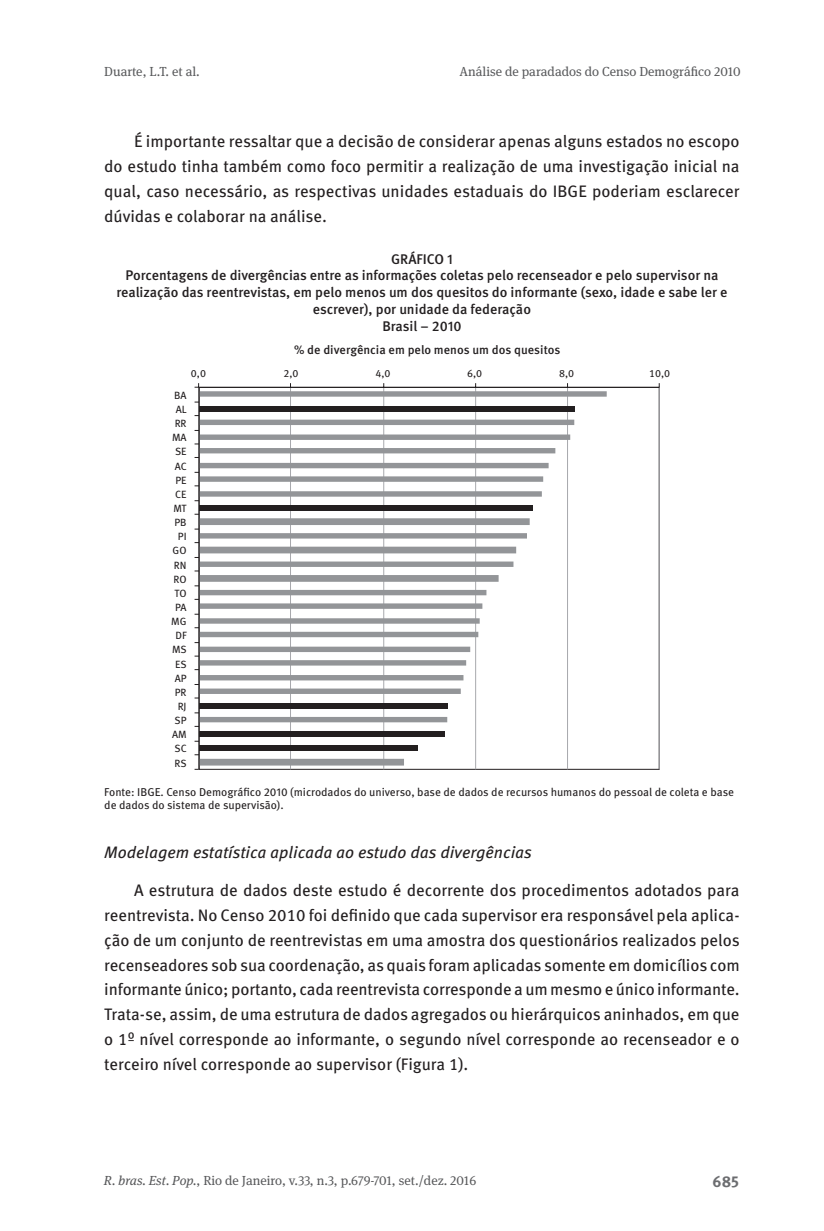
<style>
.page{position:relative;width:824px;height:1231px;background:#fff}
.page>*{position:absolute;margin:0;border:0;box-sizing:border-box;transform-origin:0 0}
.t1{font:16.62px/24.8px "Meta Pro";color:#231f20;text-align:justify}
.t2{font:italic 16.62px "Meta Pro";color:#231f20}
.t3{font:700 15.75px "Meta Pro";color:#6c6d70}
.t4{font:500 14px/16.8px "Meta Pro";color:#231f20;text-align:center}
.t5{font:13.12px "Meta Serif Pro";color:#57585a}
.t6{font:500 12.25px "Meta Pro";color:#231f20}
.t7{font:11.38px/13.7px "Meta Pro";color:#231f20}
.t8{font:10.5px/14.2px "Meta Pro";color:#231f20;text-align:right}
.s1{font-style:italic}
</style>
<div class="page">
<hr style="left:290px;top:387px;width:1px;height:382px;background:#a8a9ad">
<hr style="left:383px;top:387px;width:1px;height:382px;background:#a8a9ad">
<hr style="left:475px;top:387px;width:1px;height:382px;background:#a8a9ad">
<hr style="left:567px;top:387px;width:1px;height:382px;background:#a8a9ad">
<hr style="left:659px;top:387px;width:1px;height:382px;background:#a8a9ad">
<svg style="left:198px;top:391px;width:408px;height:374px"></svg>
<hr style="left:199px;top:387px;width:460px;height:1px;background:#231f20">
<hr style="left:199px;top:387px;width:1px;height:382px;background:#231f20">
<svg style="left:194px;top:383px;width:5px;height:5px"></svg>
<p class="t5" style="left:104px;top:62px;width:97px">Duarte, L.T. et al.</p>
<p class="t5" style="left:459px;top:62px;width:283px">Análise de paradados do Censo Demográfico 2010</p>
<p class="t1" style="left:104px;top:128px;width:637px;text-indent:30px">É importante ressaltar que a decisão de considerar apenas alguns estados no escopo do estudo tinha também como foco permitir a realização de uma investigação inicial na qual, caso necessário, as respectivas unidades estaduais do IBGE poderiam esclarecer dúvidas e colaborar na análise.</p>
<p class="t4" style="left:116px;top:249px;width:612px">GRÁFICO 1<br>Porcentagens de divergências entre as informações coletas pelo recenseador e pelo supervisor na realização das reentrevistas, em pelo menos um dos quesitos do informante (sexo, idade e sabe ler e escrever), por unidade da federação<br>Brasil – 2010</p>
<p class="t8" style="left:191px;top:365px;width:17px">0,0</p>
<p class="t8" style="left:283px;top:365px;width:17px">2,0</p>
<p class="t8" style="left:375px;top:365px;width:16px">4,0</p>
<p class="t8" style="left:467px;top:365px;width:17px">6,0</p>
<p class="t8" style="left:559px;top:365px;width:17px">8,0</p>
<p class="t8" style="left:649px;top:365px;width:23px">10,0</p>
<p class="t8" style="left:171px;top:387px;width:17px">BA<br>AL<br>RR<br>MA<br>SE<br>AC<br>PE<br>CE<br>MT<br>PB<br>PI<br>GO<br>RN<br>RO<br>TO<br>PA<br>MG<br>DF<br>MS<br>ES<br>AP<br>PR<br>RJ<br>SP<br>AM<br>SC<br>RS</p>
<p class="t6" style="left:294px;top:340px;width:268px">% de divergência em pelo menos um dos quesitos</p>
<p class="t7" style="left:104px;top:784px;width:631px">Fonte: IBGE. Censo Demográfico 2010 (microdados do universo, base de dados de recursos humanos do pessoal de coleta e base de dados do sistema de supervisão).</p>
<p class="t2" style="left:104px;top:839px;width:429px">Modelagem estatística aplicada ao estudo das divergências</p>
<p class="t1" style="left:104px;top:876px;width:637px;text-indent:30px">A estrutura de dados deste estudo é decorrente dos procedimentos adotados para reentrevista. No Censo 2010 foi definido que cada supervisor era responsável pela aplica&shy;ção de um conjunto de reentrevistas em uma amostra dos questionários realizados pelos recenseadores sob sua coordenação, as quais foram aplicadas somente em domicílios com informante único; portanto, cada reentrevista corresponde a um mesmo e único informante.<br>Trata-se, assim, de uma estrutura de dados agregados ou hierárquicos aninhados, em que o 1º nível corresponde ao informante, o segundo nível corresponde ao recenseador e o terceiro nível corresponde ao supervisor (Figura 1).</p>
<p class="t5" style="left:104px;top:1170px;width:374px"><span class="s1">R. bras. Est. Pop.</span>, Rio de Janeiro, v.33, n.3, p.679-701, set./dez. 2016</p>
<p class="t3" style="left:712px;top:1168px;width:28px">685</p>
</div>
